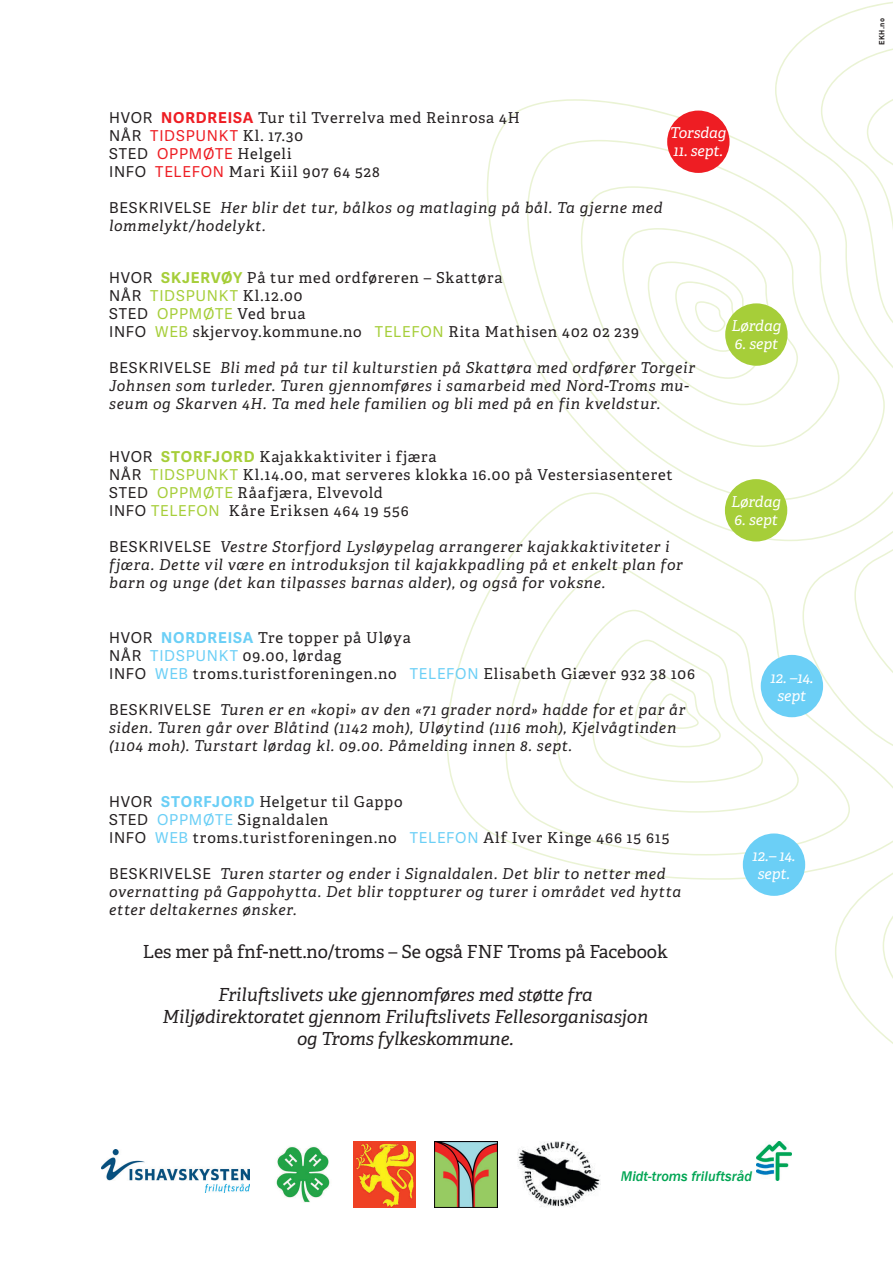
<style>
.page{position:relative;width:893px;height:1263px;background:#fff}
.page>*{position:absolute;margin:0;border:0;box-sizing:border-box;transform-origin:0 0}
.t1{font:italic 18px/21.6px "Adelle";color:#231f20;text-align:center}
.t2{font:18px "Adelle";color:#231f20}
.t3{font:italic 15px/18px "Adelle";letter-spacing:.05em;color:#231f20}
.t4{font:15px/18px "Adelle";letter-spacing:.06em;color:#231f20}
.t5{font:italic 15px/18px "Adelle";color:#fff;text-align:center}
.t6{font:15px/18px "Adelle Sans";letter-spacing:.045em;color:#ee1d23}
.t7{font:15px/18px "Adelle Sans";letter-spacing:.045em;color:#a6ce39}
.t8{font:italic 500 14.4px "Franklin Gothic";color:#00a553}
.t9{font:700 7.5px "DIN";color:#231f20}
.s1{font-family:"Adelle Sans"}
.s2{font-family:"Adelle Sans";font-weight:700;color:#ee1d23}
.s3{color:#231f20}
.s4{font-family:"Adelle";color:#231f20}
.s5{font-family:"Adelle Sans";color:#ee1d23}
.s6{font-family:"Adelle Sans";font-style:normal}
.s7{font-family:"Adelle Sans";font-weight:700;color:#a6ce39}
.s8{font-family:"Adelle Sans";color:#a6ce39}
.s9{font-family:"Adelle Sans";font-weight:700;color:#6bcff6}
.s10{font-family:"Adelle Sans";color:#6bcff6}
</style>
<div class="page">
<svg style="left:487px;top:2px;width:405px;height:1041px"></svg>
<div style="left:667px;top:111px;width:62px;height:62px;background:#ee1d23;border-radius:50%"></div>
<div style="left:761px;top:655px;width:62px;height:62px;background:#6bcff6;border-radius:50%"></div>
<div style="left:743px;top:833px;width:62px;height:63px;background:#6bcff6;border-radius:50%"></div>
<img style="left:435px;top:1141px;width:62px;height:67px">
<img style="left:101px;top:1149px;width:149px;height:43px">
<img style="left:353px;top:1141px;width:62px;height:67px">
<img style="left:756px;top:1141px;width:36px;height:40px">
<img style="left:518px;top:1141px;width:82px;height:66px">
<img style="left:276px;top:1146px;width:54px;height:57px">
<div style="left:725px;top:479px;width:62px;height:62px;background:#a6ce39;border-radius:50%"></div>
<div style="left:725px;top:303px;width:63px;height:63px;background:#a6ce39;border-radius:50%"></div>
<p class="t4" style="left:109px;top:108px;width:412px"><span class="s1">HVOR</span> <span class="s2">NORDREISA</span> Tur til Tverrelva med Reinrosa 4H</p>
<p class="t6" style="left:109px;top:126px;width:195px"><span class="s3">NÅR</span> TIDSPUNKT <span class="s4">Kl. 17.30<br></span><span class="s3">STED</span> OPPMØTE <span class="s4">Helgeli</span></p>
<p class="t4" style="left:109px;top:162px;width:272px"><span class="s1">INFO</span> <span class="s5">TELEFON</span> Mari Kiil 907 64 528</p>
<p class="t3" style="left:109px;top:198px;width:555px"><span class="s6">BESKRIVELSE</span> Her blir det tur, bålkos og matlaging på bål. Ta gjerne med lomme lykt/hodelykt.</p>
<p class="t4" style="left:109px;top:268px;width:395px"><span class="s1">HVOR</span> <span class="s7">SKJERVØY</span> På tur med ordføreren – Skattøra</p>
<p class="t7" style="left:109px;top:287px;width:198px"><span class="s3">NÅR</span> TIDSPUNKT <span class="s4">Kl.12.00<br></span><span class="s3">STED</span> OPPMØTE <span class="s4">Ved brua</span></p>
<p class="t4" style="left:109px;top:322px;width:532px"><span class="s1">INFO</span> <span class="s8">WEB</span> skjervoy.kommune.no <span class="s8">TELEFON</span> Rita Mathisen 402 02 239</p>
<p class="t3" style="left:109px;top:358px;width:587px"><span class="s6">BESKRIVELSE</span> Bli med på tur til kulturstien på Skattøra med ordfører Torgeir<br>Johnsen som turleder. Turen gjennomføres i samarbeid med Nord-Troms mu&shy;seum og Skarven 4H. Ta med hele familien og bli med på en fin kveldstur.</p>
<p class="t4" style="left:109px;top:447px;width:565px"><span class="s1">HVOR</span> <span class="s7">STORFJORD</span> Kajakkaktiviter i fjæra<br><span class="s1">NÅR</span> <span class="s8">TIDSPUNKT</span> Kl.14.00, mat serveres klokka 16.00 på Vestersiasenteret <span class="s1">STED</span> <span class="s8">OPPMØTE</span> Råafjæra, Elvevold<br><span class="s1">INFO</span> <span class="s8">TELEFON</span> Kåre Eriksen 464 19 556</p>
<p class="t3" style="left:109px;top:537px;width:575px"><span class="s6">BESKRIVELSE</span> Vestre Storfjord Lysløypelag arrangerer kajakkaktiviteter i fjæra. Dette vil være en introduksjon til kajakkpadling på et enkelt plan for barn og unge (det kan tilpasses barnas alder), og også for voksne.</p>
<p class="t5" style="left:670px;top:123px;width:58px">Torsdag</p>
<p class="t5" style="left:674px;top:141px;width:51px">11. sept.</p>
<p class="t5" style="left:731px;top:316px;width:51px">Lørdag</p>
<p class="t5" style="left:735px;top:334px;width:45px">6. sept</p>
<p class="t5" style="left:731px;top:492px;width:51px">Lørdag</p>
<p class="t5" style="left:734px;top:510px;width:45px">6. sept</p>
<p class="t4" style="left:109px;top:628px;width:587px"><span class="s1">HVOR</span> <span class="s9">NORDREISA</span> Tre topper på Uløya<br><span class="s1">NÅR</span> <span class="s10">TIDSPUNKT</span> 09.00, lørdag<br><span class="s1">INFO</span> <span class="s10">WEB</span> troms.turistforeningen.no <span class="s10">TELEFON</span> Elisabeth Giæver 932 38 106</p>
<p class="t3" style="left:109px;top:700px;width:578px"><span class="s6">BESKRIVELSE</span> Turen er en «kopi» av den «71 grader nord» hadde for et par år siden. Turen går over Blåtind (1142 moh), Uløytind (1116 moh), Kjelvågtinden (1104 moh). Turstart lørdag kl. 09.00. Påmelding innen 8. sept.</p>
<p class="t4" style="left:109px;top:792px;width:562px"><span class="s1">HVOR</span> <span class="s9">STORFJORD</span> Helgetur til Gappo<br><span class="s1">STED</span> <span class="s10">OPPMØTE</span> Signaldalen<br><span class="s1">INFO</span> <span class="s10">WEB</span> troms.turistforeningen.no <span class="s10">TELEFON</span> Alf Iver Kinge 466 15 615</p>
<p class="t3" style="left:109px;top:864px;width:573px"><span class="s6">BESKRIVELSE</span> Turen starter og ender i Signaldalen. Det blir to netter med overnatting på Gappohytta. Det blir toppturer og turer i området ved hytta etter deltakernes ønsker.</p>
<p class="t2" style="left:143px;top:939px;width:526px">Les mer på fnf-nett.no/troms – Se også FNF Troms på Facebook</p>
<p class="t1" style="left:163px;top:983px;width:487px">Friluftslivets uke gjennomføres med støtte fra<br>Miljødirektoratet gjennom Friluftslivets Fellesorganisasjon og Troms fylkeskommune.</p>
<p class="t5" style="left:770px;top:668px;width:44px">12. –14. sept</p>
<p class="t5" style="left:753px;top:846px;width:44px">12.– 14. sept.</p>
<p class="t8" style="left:621px;top:1167px;width:133px">Midt-troms friluftsråd</p>
<p class="t9" style="left:877px;top:45px;width:28px;rotate:-90deg">EKH.no</p>
</div>
